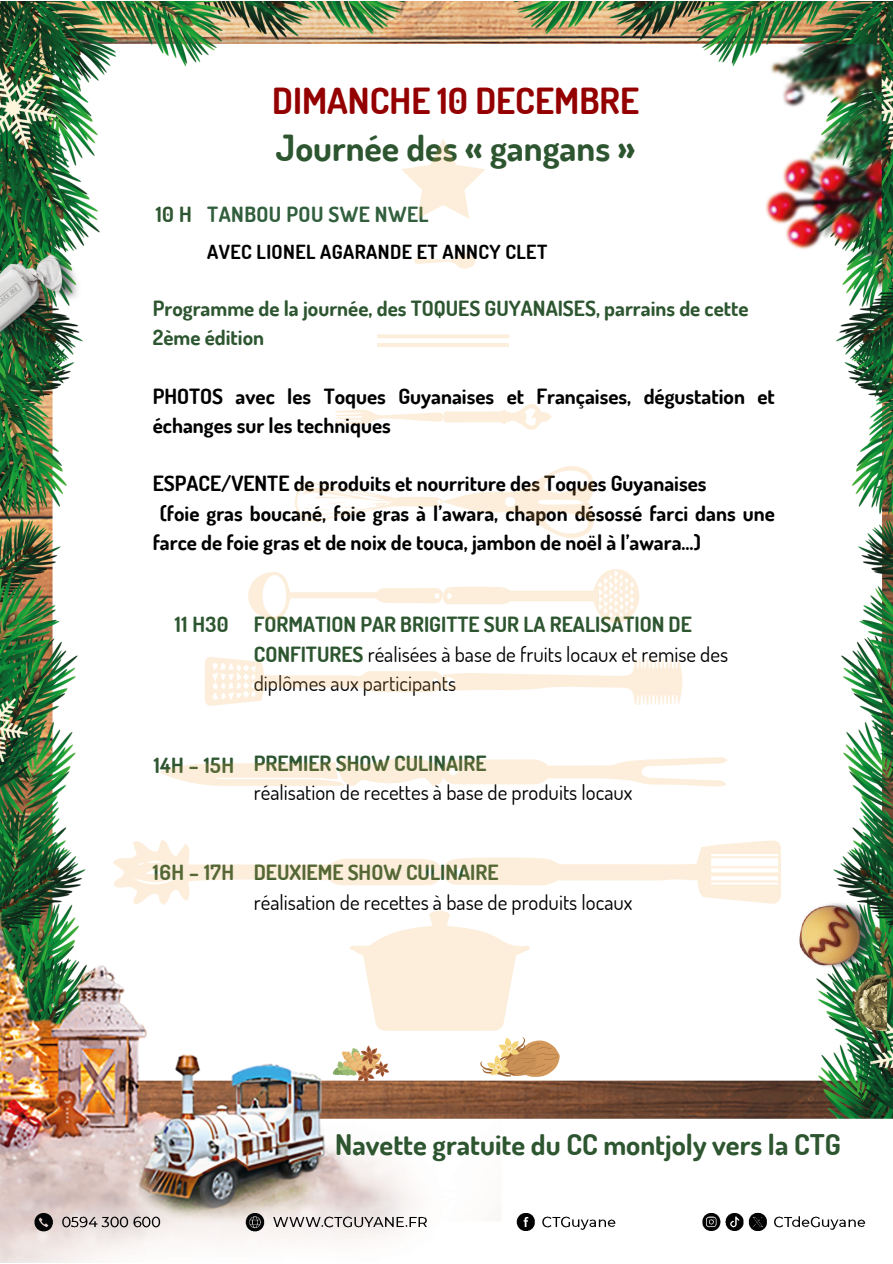
<style>
.page{position:relative;width:893px;height:1264px;background:#fff}
.page>*{position:absolute;margin:0;border:0;box-sizing:border-box;transform-origin:0 0}
.t1{font:700 36px "Dosis";color:#2d5630}
.t2{font:700 36px "Dosis";color:#940000}
.t3{font:700 28.5px "Dosis";color:#2d5630}
.t4{font:700 21px/29.2px "Dosis";color:#000}
.t5{font:21px/29.2px "Dosis";color:#000}
.t6{font:700 21px/29.2px "Dosis";color:#2d5630}
.t7{font:700 21px "Dosis";letter-spacing:.02em;color:#315f3d}
.t8{font:700 19.5px "Dosis";letter-spacing:.02em;color:#000}
.s1{font-weight:700;color:#2d5630}
</style>
<div class="page">
<img style="left:0;top:1px;width:892px;height:1261px">
<svg style="left:248px;top:568px;width:391px;height:56px"></svg>
<svg style="left:160px;top:756px;width:567px;height:30px"></svg>
<svg style="left:377px;top:334px;width:132px;height:4px"></svg>
<hr style="left:377px;top:343px;width:132px;height:4px;background:#fceedb">
<svg style="left:205px;top:656px;width:479px;height:50px"></svg>
<svg style="left:335px;top:402px;width:216px;height:29px"></svg>
<svg style="left:414px;top:252px;width:61px;height:17px"></svg>
<svg style="left:294px;top:465px;width:300px;height:74px"></svg>
<svg style="left:401px;top:138px;width:84px;height:81px"></svg>
<svg style="left:113px;top:839px;width:667px;height:245px"></svg>
<p class="t6" style="left:156px;top:199px;width:37px">10H</p>
<p class="t2" style="left:272px;top:77px;width:368px">DIMANCHE 10 DECEMBRE</p>
<p class="t1" style="left:276px;top:124px;width:361px">Journée des « gangans »</p>
<p class="t7" style="left:207px;top:200px;width:223px">TANBOU POU SWE NWEL</p>
<p class="t8" style="left:207px;top:239px;width:341px">AVEC LIONEL AGARANDE ET ANNCY CLET</p>
<p class="t6" style="left:153px;top:293px;width:597px">Programme de la journée, des TOQUES GUYANAISES, parrains de cette<br>2ème édition</p>
<p class="t4" style="left:153px;top:381px;width:623px">PHOTOS avec les Toques Guyanaises et Françaises, dégustation et échanges sur les techniques</p>
<p class="t4" style="left:153px;top:468px;width:555px">ESPACE/VENTE de produits et nourriture des Toques Guyanaises</p>
<p class="t4" style="left:153px;top:497px;width:623px;text-indent:7px">(foie gras boucané, foie gras à l’awara, chapon désossé farci dans une farce de foie gras et de noix de touca, jambon de noël à l’awara…)</p>
<p class="t6" style="left:175px;top:609px;width:55px">11 H30</p>
<p class="t5" style="left:254px;top:609px;width:476px"><span class="s1">FORMATION PAR BRIGITTE SUR LA REALISATION DE<br>CONFITURES</span> réalisées à base de fruits locaux et remise des diplômes aux participants</p>
<p class="t6" style="left:154px;top:750px;width:82px">14H – 15H</p>
<p class="t6" style="left:254px;top:748px;width:234px">PREMIER SHOW CULINAIRE</p>
<p class="t5" style="left:254px;top:777px;width:380px">réalisation de recettes à base de produits locaux</p>
<p class="t6" style="left:153px;top:857px;width:83px">16H – 17H</p>
<p class="t6" style="left:254px;top:857px;width:246px">DEUXIEME SHOW CULINAIRE</p>
<p class="t5" style="left:254px;top:886px;width:380px">réalisation de recettes à base de produits locaux</p>
<p class="t3" style="left:335px;top:1126px;width:507px">Navette gratuite du CC montjoly vers la CTG</p>
</div>
